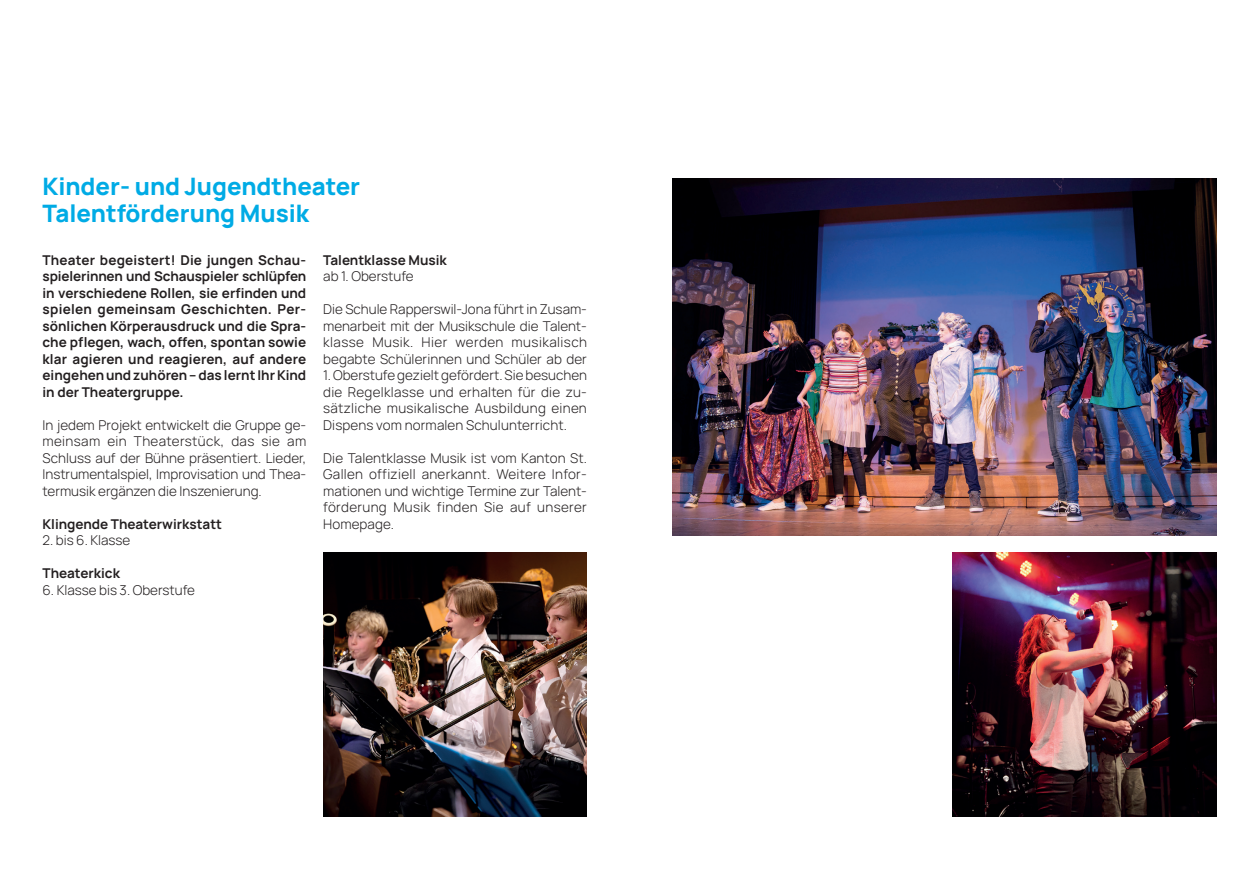
<style>
.page{position:relative;width:1259px;height:893px;background:#fff}
.page>*{position:absolute;margin:0;border:0;box-sizing:border-box;transform-origin:0 0}
.t1{font:800 24px/27px "Manrope";color:#00abe5}
.t2{font:300 13.5px/16.5px "Manrope";letter-spacing:.005em;color:#231f20;text-align:justify}
.t3{font:700 13.5px/16.5px "Manrope";color:#231f20;text-align:justify}
</style>
<div class="page">
<img style="left:672px;top:179px;width:544px;height:357px">
<img style="left:323px;top:553px;width:264px;height:263px">
<img style="left:952px;top:553px;width:264px;height:263px">
<h1 class="t1" style="left:43px;top:173px;width:319px">Kinder- und Jugendtheater<br>Talentförderung Musik</h1>
<p class="t3" style="left:323px;top:252px;width:125px">Talentklasse Musik</p>
<p class="t2" style="left:323px;top:268px;width:92px">ab 1. Oberstufe</p>
<p class="t2" style="left:323px;top:301px;width:265px">Die Schule Rapperswil-Jona führt in Zusam&shy;menarbeit mit der Musikschule die Talent&shy;klasse Musik. Hier werden musikalisch begabte Schülerinnen und Schüler ab der</p>
<p class="t2" style="left:323px;top:367px;width:265px">1. Oberstufe gezielt gefördert. Sie besuchen die Regelklasse und erhalten für die zu&shy;sätzliche musikalische Ausbildung einen Dispens vom normalen Schulunterricht.</p>
<p class="t2" style="left:323px;top:450px;width:265px">Die Talentklasse Musik ist vom Kanton St.<br>Gallen offiziell anerkannt. Weitere Infor&shy;mationen und wichtige Termine zur Talent&shy;förderung Musik finden Sie auf unserer Homepage.</p>
<p class="t3" style="left:43px;top:252px;width:265px">Theater begeistert! Die jungen Schau&shy;spielerinnen und Schauspieler schlüpfen in verschiedene Rollen, sie erfinden und spielen gemeinsam Geschichten. Per&shy;sönlichen Körperausdruck und die Spra&shy;che pflegen, wach, offen, spontan sowie klar agieren und reagieren, auf andere eingehen und zuhören – das lernt Ihr Kind in der Theatergruppe.</p>
<p class="t2" style="left:43px;top:417px;width:265px">In jedem Projekt entwickelt die Gruppe ge&shy;meinsam ein Theaterstück, das sie am Schluss auf der Bühne präsentiert. Lieder, Instrumentalspiel, Improvisation und Thea&shy;termusik ergänzen die Inszenierung.</p>
<p class="t3" style="left:43px;top:516px;width:181px">Klingende Theaterwirkstatt</p>
<p class="t2" style="left:43px;top:532px;width:89px">2. bis 6. Klasse</p>
<p class="t3" style="left:43px;top:565px;width:79px">Theaterkick</p>
<p class="t2" style="left:43px;top:582px;width:154px">6. Klasse bis 3. Oberstufe</p>
</div>
